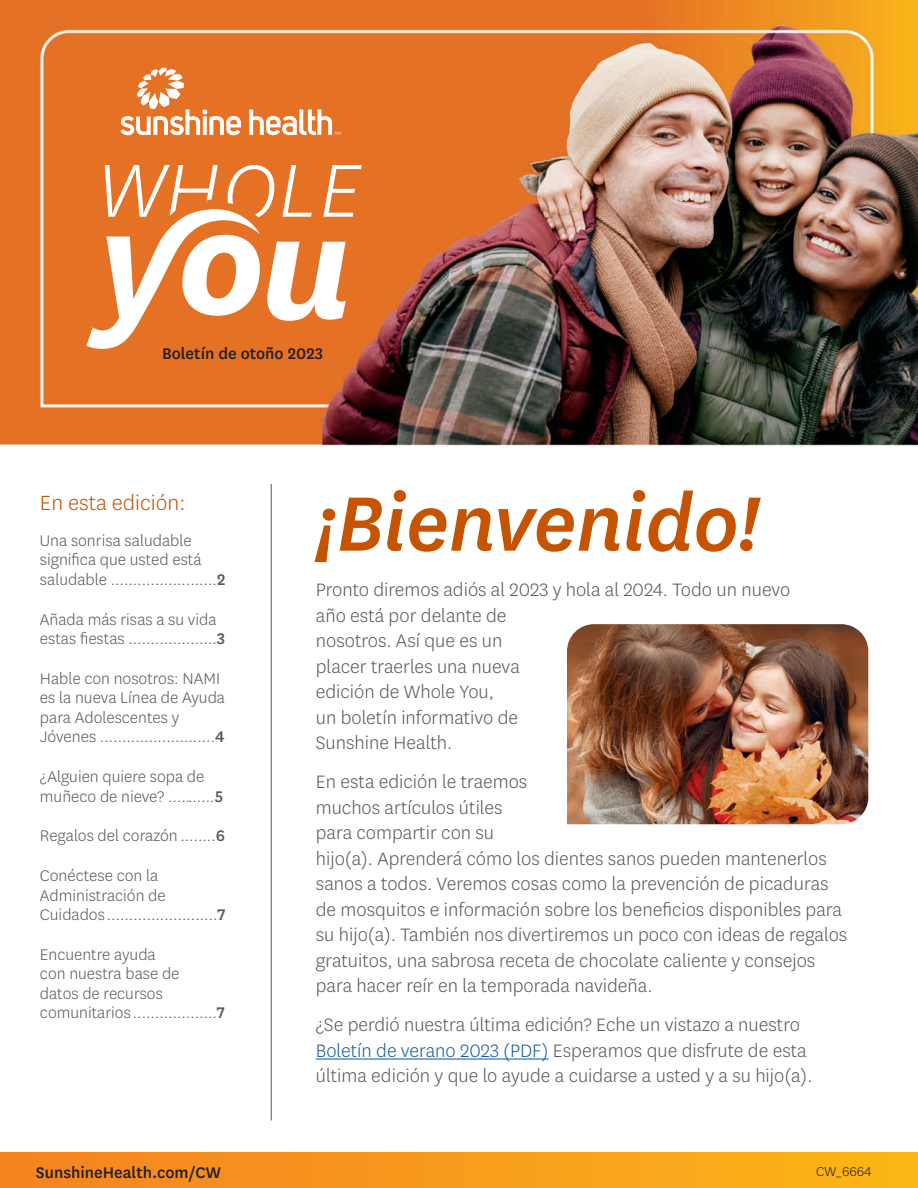
<style>
.page{position:relative;width:918px;height:1188px;background:#fff}
.page>*{position:absolute;margin:0;border:0;box-sizing:border-box;transform-origin:0 0}
.t1{font:italic 500 90px "Centene Sans";letter-spacing:-.01em;color:#c65300}
.t2{font:300 24px "Centene Sans";color:#c65300}
.t3{font:300 21px/25.5px "Centene Sans";color:#57585a}
.t4{font:300 18px/19.5px "Centene Sans";color:#57585a}
.t5{font:500 18px "Centene Sans";color:#231f20}
.t6{font:300 15px "Centene Sans";color:#231f20}
.s1{font-weight:500}
.s2{color:#58595b}
.s3{color:#175d9e}
</style>
<div class="page">
<img style="left:0;top:0;width:918px;height:447px">
<hr style="left:316px;top:1059px;width:233px;height:1px;background:#175d9e">
<hr style="left:271px;top:484px;width:1px;height:636px;background:#57585a">
<div style="left:0;top:1153px;width:918px;height:35px;background:linear-gradient(to right,#f48221,#fbb617)"></div>
<svg style="left:86px;top:165px;width:276px;height:184px;fill:#e57125"></svg>
<svg style="left:120px;top:68px;width:121px;height:69px"></svg>
<svg style="left:249px;top:109px;width:91px;height:27px"></svg>
<img style="left:567px;top:624px;width:301px;height:200px">
<h1 class="t5" style="left:162px;top:341px;width:162px">Boletín de otoño 2023</h1>
<h2 class="t2" style="left:40px;top:488px;width:147px">En esta edición:</h2>
<p class="t4" style="left:40px;top:530px;width:187px">Una sonrisa saludable significa que usted está saludable ........................<span class="s1">2</span></p>
<p class="t4" style="left:40px;top:609px;width:187px">Añada más risas a su vida estas fiestas ....................<span class="s1">3</span></p>
<p class="t4" style="left:40px;top:668px;width:187px">Hable con nosotros: NAMI es la nueva Línea de Ayuda para Adolescentes y<br>Jóvenes ..........................<span class="s1">4</span></p>
<p class="t4" style="left:40px;top:766px;width:185px">¿Alguien quiere sopa de muñeco de nieve? ...........<span class="s1">5</span></p>
<p class="t4" style="left:40px;top:826px;width:187px">Regalos del corazón ........<span class="s1">6</span></p>
<p class="t4" style="left:40px;top:865px;width:187px">Conéctese con la<br>Administración de<br>Cuidados .........................<span class="s1">7</span></p>
<p class="t4" style="left:40px;top:944px;width:187px">Encuentre ayuda<br>con nuestra base de<br>datos de recursos comunitarios ...................<span class="s1">7</span></p>
<h2 class="t1" style="left:316px;top:464px;width:445px">¡Bienvenido!</h2>
<p class="t3" style="left:316px;top:577px;width:476px">Pronto diremos adiós al 2023 y hola al 2024. Todo un nuevo año está por delante de<br>nosotros. Así que es un<br>placer traerles una nueva<br><span class="s2">edición de Whol</span>e Y<span class="s2">ou,<br></span>un boletín informativo de<br>Sunshine He<span class="s2">alth.</span></p>
<p class="t3" style="left:316px;top:769px;width:533px">En esta edición le traemos<br>muchos artículos útiles<br>para compartir con su<br>hijo(a). Aprenderá cómo los dientes sanos pueden mantenerlos sanos a todos. Veremos cosas como la prevención de picaduras de mosquitos e información sobre los beneficios disponibles para su hijo(a). También nos divertiremos un poco con ideas de regalos gratuitos, una sabrosa receta de chocolate caliente y consejos para hacer reír en la temporada navideña.</p>
<p class="t3" style="left:316px;top:1012px;width:498px">¿Se perdió nuestra última edición? Eche un vistazo a nuestro<br><span class="s3">Boletín de verano 2023 (PDF)</span> Esperamos que disfrute de esta última edición y que lo ayude a cuidarse a usted y a su hijo(a).</p>
<p class="t5" style="left:36px;top:1160px;width:187px">SunshineHealth.com/CW</p>
<p class="t6" style="left:816px;top:1162px;width:57px">CW_6664</p>
</div>
